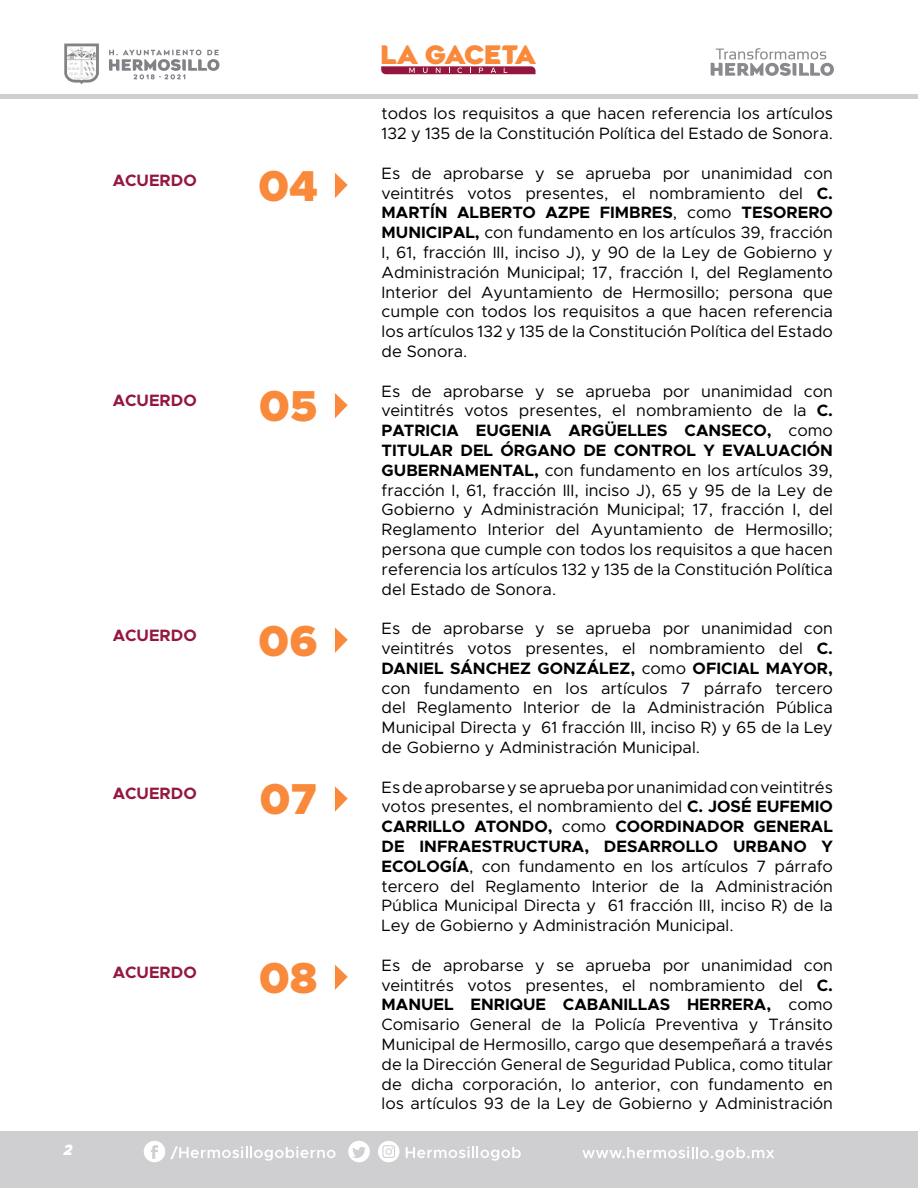
<style>
.page{position:relative;width:918px;height:1188px;background:#fff}
.page>*{position:absolute;margin:0;border:0;box-sizing:border-box;transform-origin:0 0}
.t1{font:900 43.5px "Metropolis";color:#fa8a3b}
.t2{font:900 25.35px "Agenor";letter-spacing:-.025em;color:#fa8a3b}
.t3{font:16.5px/19.8px "Metropolis";color:#000;text-align:justify}
.t4{font:700 16.5px "Metropolis";color:#94173e}
.t5{font:italic 900 15px "Metropolis";color:#fff;scale:.94 1}
.s1{font-weight:700}
</style>
<div class="page">
<div style="left:0;top:1132px;width:918px;height:56px;background:#cfcfd1"></div>
<div style="left:0;top:94px;width:918px;height:5px;background:#cfcfd1"></div>
<svg style="left:109px;top:50px;width:110px;height:29px"></svg>
<svg style="left:64px;top:44px;width:35px;height:40px"></svg>
<svg style="left:378px;top:1141px;width:21px;height:21px"></svg>
<svg style="left:348px;top:1141px;width:22px;height:21px"></svg>
<svg style="left:144px;top:1141px;width:192px;height:21px"></svg>
<svg style="left:406px;top:1146px;width:115px;height:15px"></svg>
<svg style="left:582px;top:1147px;width:192px;height:14px"></svg>
<svg style="left:381px;top:66px;width:155px;height:8px"></svg>
<svg style="left:711px;top:48px;width:123px;height:28px"></svg>
<svg style="left:335px;top:393px;width:13px;height:25px"></svg>
<svg style="left:335px;top:173px;width:13px;height:25px"></svg>
<svg style="left:335px;top:628px;width:13px;height:25px"></svg>
<svg style="left:335px;top:786px;width:13px;height:26px"></svg>
<svg style="left:335px;top:965px;width:13px;height:25px"></svg>
<p class="t4" style="left:113px;top:170px;width:86px">ACUERDO</p>
<h1 class="t1" style="left:258px;top:158px;width:62px">04</h1>
<p class="t4" style="left:113px;top:390px;width:86px">ACUERDO</p>
<h1 class="t1" style="left:259px;top:378px;width:60px">05</h1>
<p class="t4" style="left:113px;top:625px;width:86px">ACUERDO</p>
<p class="t4" style="left:113px;top:783px;width:86px">ACUERDO</p>
<p class="t4" style="left:113px;top:962px;width:86px">ACUERDO</p>
<p class="t5" style="left:63px;top:1140px;width:15px">2</p>
<h1 class="t1" style="left:258px;top:613px;width:61px">06</h1>
<h1 class="t1" style="left:259px;top:771px;width:59px">07</h1>
<h1 class="t1" style="left:259px;top:950px;width:60px">08</h1>
<h2 class="t2" style="left:381px;top:38px;width:157px">LA GACETA</h2>
<p class="t3" style="left:382px;top:104px;width:453px">todos los requisitos a que hacen referencia los artículos<br>132 y 135 de la Constitución Política del Estado de Sonora.</p>
<p class="t3" style="left:382px;top:163px;width:453px">Es de aprobarse y se aprueba por unanimidad con veintitrés votos presentes, el nombramiento del <span class="s1">C.<br>MARTÍN ALBERTO AZPE FIMBRES</span>, como <span class="s1">TESORERO MUNICIPAL,</span> con fundamento en los artículos 39, fracción I, 61, fracción III, inciso J), y 90 de la Ley de Gobierno y Administración Municipal; 17, fracción I, del Reglamento Interior del Ayuntamiento de Hermosillo; persona que cumple con todos los requisitos a que hacen referencia los artículos 132 y 135 de la Constitución Política del Estado de Sonora.</p>
<p class="t3" style="left:382px;top:381px;width:453px">Es de aprobarse y se aprueba por unanimidad con veintitrés votos presentes, el nombramiento de la <span class="s1">C.<br>PATRICIA EUGENIA ARGÜELLES CANSECO,</span> como <span class="s1">TITULAR DEL ÓRGANO DE CONTROL Y EVALUACIÓN GUBERNAMENTAL,</span> con fundamento en los artículos 39, fracción I, 61, fracción III, inciso J), 65 y 95 de la Ley de Gobierno y Administración Municipal; 17, fracción I, del Reglamento Interior del Ayuntamiento de Hermosillo; persona que cumple con todos los requisitos a que hacen referencia los artículos 132 y 135 de la Constitución Política del Estado de Sonora.</p>
<p class="t3" style="left:382px;top:619px;width:453px">Es de aprobarse y se aprueba por unanimidad con veintitrés votos presentes, el nombramiento del <span class="s1">C.<br>DANIEL SÁNCHEZ GONZÁLEZ,</span> como <span class="s1">OFICIAL MAYOR, </span>con fundamento en los artículos 7 párrafo tercero del Reglamento Interior de la Administración Pública Municipal Directa y 61 fracción III, inciso R) y 65 de la Ley de Gobierno y Administración Municipal.</p>
<p class="t3" style="left:382px;top:777px;width:453px">Es de aprobarse y se aprueba por unanimidad con veintitrés votos presentes, el nombramiento del <span class="s1">C. JOSÉ EUFEMIO CARRILLO ATONDO,</span> como <span class="s1">COORDINADOR GENERAL DE INFRAESTRUCTURA, DESARROLLO URBANO Y ECOLOGÍA</span>, con fundamento en los artículos 7 párrafo tercero del Reglamento Interior de la Administración Pública Municipal Directa y 61 fracción III, inciso R) de la Ley de Gobierno y Administración Municipal.</p>
<p class="t3" style="left:382px;top:955px;width:453px">Es de aprobarse y se aprueba por unanimidad con veintitrés votos presentes, el nombramiento del <span class="s1">C.<br>MANUEL ENRIQUE CABANILLAS HERRERA,</span> como Comisario General de la Policía Preventiva y Tránsito Municipal de Hermosillo, cargo que desempeñará a través de la Dirección General de Seguridad Publica, como titular de dicha corporación, lo anterior, con fundamento en los artículos 93 de la Ley de Gobierno y Administración</p>
</div>
